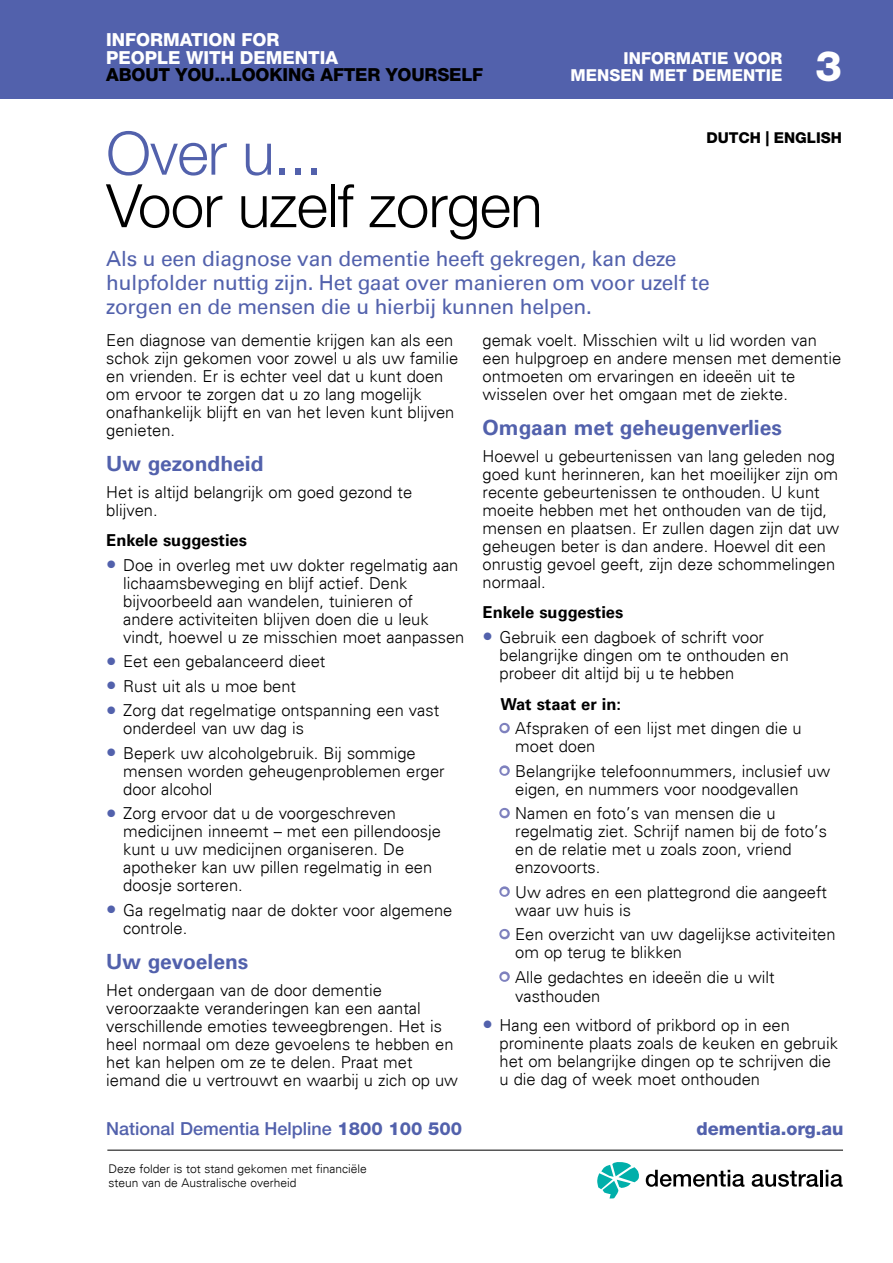
<style>
.page{position:relative;width:893px;height:1263px;background:#fff}
.page>*{position:absolute;margin:0;border:0;box-sizing:border-box;transform-origin:0 0}
.t1{font:300 60px "Helvetica Neue LT";letter-spacing:-.01em;color:#000}
.t2{font:300 60px "Helvetica Neue LT";color:#5261ac}
.t3{font:800 42px "Helvetica Neue LT";color:#fff}
.t4{font:21px/24px "Univers LT Std";letter-spacing:-.01em;color:#5261ac}
.t5{font:700 21px "Univers LT Std";color:#5261ac}
.t6{font:500 18px "Helvetica Neue LT";color:#5261ac}
.t7{font:800 18px/17.2px "Helvetica Neue LT";color:#fff}
.t8{font:800 18px "Helvetica Neue LT";letter-spacing:-.01em;color:#000}
.t9{font:800 18px "Helvetica Neue LT";color:#5261ac}
.t10{font:300 16.5px/18px "Univers";color:#000}
.t11{font:700 16.5px "Univers LT Std";color:#000}
.t12{font:800 16.5px/17.2px "Helvetica Neue LT";color:#fff;text-align:right}
.t13{font:800 15px "Helvetica Neue LT";color:#000}
.t14{font:300 12px/14.4px "Univers";color:#000}
.s1{font-size:21px;color:#5261ac}
.s2{color:#fff}
.s3{font-weight:800}
</style>
<div class="page">
<div style="left:0;top:0;width:893px;height:99px;background:#5261ac"></div>
<svg style="left:499px;top:722px;width:11px;height:12px"></svg>
<svg style="left:499px;top:765px;width:11px;height:11px"></svg>
<svg style="left:499px;top:807px;width:11px;height:12px"></svg>
<svg style="left:499px;top:886px;width:11px;height:11px"></svg>
<svg style="left:499px;top:928px;width:11px;height:12px"></svg>
<svg style="left:499px;top:971px;width:11px;height:11px"></svg>
<hr style="left:107px;top:1150px;width:736px;height:1px;background:#000">
<svg style="left:597px;top:1162px;width:42px;height:36px"></svg>
<svg style="left:646px;top:1170px;width:98px;height:17px"></svg>
<svg style="left:752px;top:1171px;width:66px;height:16px"></svg>
<hr style="left:820px;top:1170px;width:3px;height:16px;background:#000">
<svg style="left:826px;top:1170px;width:17px;height:17px"></svg>
<p class="t7" style="left:106px;top:31px;width:234px">INFORMATION FOR<br>PEOPLE WITH DEMENTIA</p>
<p class="t8" style="left:106px;top:64px;width:378px">ABOUT YOU...LOOKING AFTER YOURSELF</p>
<p class="t12" style="left:570px;top:49px;width:213px">INFORMATIE VOOR<br>MENSEN MET DEMENTIE</p>
<h2 class="t3" style="left:815px;top:41px;width:28px">3</h2>
<h1 class="t2" style="left:106px;top:117px;width:218px">Over u...</h1>
<h1 class="t1" style="left:106px;top:169px;width:438px">Voor uzelf zorgen</h1>
<p class="t4" style="left:106px;top:247px;width:605px">Als u een diagnose van dementie heeft gekregen, kan deze hulpfolder nuttig zijn. Het gaat over manieren om voor uzelf te zorgen en de mensen die u hierbij kunnen helpen.</p>
<p class="t10" style="left:106px;top:331px;width:354px">Een diagnose van dementie krijgen kan als een schok zijn gekomen voor zowel u als uw familie en vrienden. Er is echter veel dat u kunt doen om ervoor te zorgen dat u zo lang mogelijk onafhankelijk blijft en van het leven kunt blijven genieten.</p>
<p class="t5" style="left:106px;top:451px;width:159px">Uw gezondheid</p>
<p class="t10" style="left:106px;top:483px;width:307px">Het is altijd belangrijk om goed gezond te blijven.</p>
<p class="t11" style="left:106px;top:531px;width:142px">Enkele suggesties</p>
<p class="t10" style="left:123px;top:556px;width:343px;text-indent:-17px"><span class="s1">•</span> Doe in overleg met uw dokter regelmatig aan lichaamsbeweging en blijf actief. Denk bijvoorbeeld aan wandelen, tuinieren of andere activiteiten blijven doen die u leuk vindt, hoewel u ze misschien moet aanpassen</p>
<p class="t10" style="left:106px;top:652px;width:221px"><span class="s1">•</span> Eet een gebalanceerd dieet</p>
<p class="t10" style="left:106px;top:677px;width:191px"><span class="s1">•</span> Rust uit als u moe bent</p>
<p class="t10" style="left:123px;top:701px;width:317px;text-indent:-17px"><span class="s1">•</span> Zorg dat regelmatige ontspanning een vast onderdeel van uw dag is</p>
<p class="t10" style="left:123px;top:744px;width:323px;text-indent:-17px"><span class="s1">•</span> Beperk uw alcoholgebruik. Bij sommige mensen worden geheugenproblemen erger door alcohol</p>
<p class="t10" style="left:123px;top:804px;width:319px;text-indent:-17px"><span class="s1">•</span> Zorg ervoor dat u de voorgeschreven medicijnen inneemt – met een pillendoosje kunt u uw medicijnen organiseren. De apotheker kan uw pillen regelmatig in een doosje sorteren.</p>
<p class="t10" style="left:123px;top:901px;width:331px;text-indent:-17px"><span class="s1">•</span> Ga regelmatig naar de dokter voor algemene controle.</p>
<p class="t5" style="left:106px;top:949px;width:144px">Uw gevoelens</p>
<p class="t10" style="left:106px;top:981px;width:353px">Het ondergaan van de door dementie veroorzaakte veranderingen kan een aantal verschillende emoties teweegbrengen. Het is heel normaal om deze gevoelens te hebben en het kan helpen om ze te delen. Praat met iemand die u vertrouwt en waarbij u zich op uw</p>
<p class="t13" style="left:706px;top:129px;width:137px">DUTCH | ENGLISH</p>
<p class="t10" style="left:483px;top:331px;width:360px">gemak voelt. Misschien wilt u lid worden van een hulpgroep en andere mensen met dementie ontmoeten om ervaringen en ideeën uit te wisselen over het omgaan met de ziekte.</p>
<p class="t5" style="left:483px;top:415px;width:301px">Omgaan met geheugenverlies</p>
<p class="t10" style="left:483px;top:447px;width:358px">Hoewel u gebeurtenissen van lang geleden nog goed kunt herinneren, kan het moeilijker zijn om recente gebeurtenissen te onthouden. U kunt moeite hebben met het onthouden van de tijd, mensen en plaatsen. Er zullen dagen zijn dat uw geheugen beter is dan andere. Hoewel dit een onrustig gevoel geeft, zijn deze schommelingen normaal.</p>
<p class="t11" style="left:483px;top:603px;width:142px">Enkele suggesties</p>
<p class="t10" style="left:500px;top:628px;width:291px;text-indent:-17px"><span class="s1">•</span> Gebruik een dagboek of schrift voor belangrijke dingen om te onthouden en probeer dit altijd bij u te hebben</p>
<p class="t11" style="left:500px;top:694px;width:122px">Wat staat er in:</p>
<p class="t10" style="left:515px;top:719px;width:288px;text-indent:-15px"><span class="s2">•</span> Afspraken of een lijst met dingen die u moet doen</p>
<p class="t10" style="left:515px;top:762px;width:317px;text-indent:-15px"><span class="s2">•</span> Belangrijke telefoonnummers, inclusief uw eigen, en nummers voor noodgevallen</p>
<p class="t10" style="left:515px;top:804px;width:313px;text-indent:-15px"><span class="s2">•</span> Namen en foto’s van mensen die u regelmatig ziet. Schrijf namen bij de foto’s en de relatie met u zoals zoon, vriend enzovoorts.</p>
<p class="t10" style="left:515px;top:883px;width:313px;text-indent:-15px"><span class="s2">•</span> Uw adres en een plattegrond die aangeeft waar uw huis is</p>
<p class="t10" style="left:515px;top:925px;width:322px;text-indent:-15px"><span class="s2">•</span> Een overzicht van uw dagelijkse activiteiten om op terug te blikken</p>
<p class="t10" style="left:515px;top:967px;width:261px;line-height:19.5px;text-indent:-15px"><span class="s2">•</span> Alle gedachtes en ideeën die u wilt vasthouden</p>
<p class="t10" style="left:500px;top:1016px;width:340px;text-indent:-17px"><span class="s1">•</span> Hang een witbord of prikbord op in een prominente plaats zoals de keuken en gebruik het om belangrijke dingen op te schrijven die u die dag of week moet onthouden</p>
<p class="t6" style="left:106px;top:1118px;width:357px">National Dementia Helpline <span class="s3">1800 100 500</span></p>
<p class="t9" style="left:696px;top:1118px;width:149px">dementia.org.au</p>
<p class="t14" style="left:108px;top:1161px;width:260px">Deze folder is tot stand gekomen met financiële steun van de Australische overheid</p>
</div>
